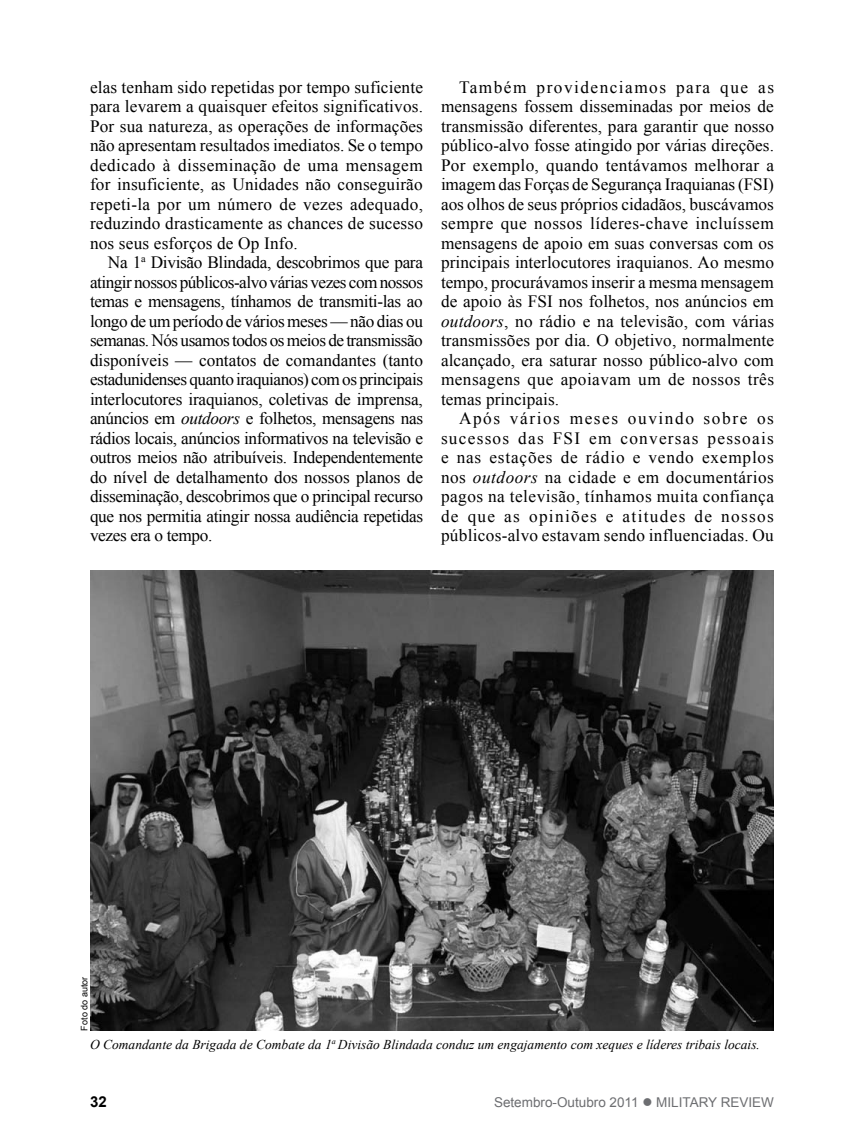
<style>
.page{position:relative;width:864px;height:1134px;background:#fff}
.page>*{position:absolute;margin:0;border:0;box-sizing:border-box;transform-origin:0 0}
.t1{font:17.25px/19.5px "Times New Roman";letter-spacing:.01em;color:#000;text-align:justify}
.t2{font:700 15px "Arial";color:#000}
.t3{font:italic 13.5px "Times New Roman";color:#000}
.t4{font:13.5px "Arial";color:#6d6e71}
.t5{font:9px "Arial";color:#000}
.s1{font-style:italic}
</style>
<div class="page">
<img style="left:90px;top:571px;width:684px;height:459px">
<p class="t1" style="left:90px;top:77px;width:335px">elas tenham sido repetidas por tempo suficiente para levarem a quaisquer efeitos significativos.<br>Por sua natureza, as operações de informações não apresentam resultados imediatos. Se o tempo dedicado à disseminação de uma mensagem for insuficiente, as Unidades não conseguirão repeti-la por um número de vezes adequado, reduzindo drasticamente as chances de sucesso nos seus esforços de Op Info.</p>
<p class="t1" style="left:90px;top:253px;width:335px;text-indent:18px">Na 1<sup>a</sup> Divisão Blindada, descobrimos que para atingir nossos públicos-alvo várias vezes com nossos temas e mensagens, tínhamos de transmiti-las ao longo de um período de vários meses — não dias ou semanas. Nós usamos todos os meios de transmissão disponíveis — contatos de comandantes (tanto estadunidenses quanto iraquianos) com os principais interlocutores iraquianos, coletivas de imprensa, anúncios em <span class="s1">outdoors</span> e folhetos, mensagens nas rádios locais, anúncios informativos na televisão e outros meios não atribuíveis. Independentemente do nível de detalhamento dos nossos planos de disseminação, descobrimos que o principal recurso que nos permitia atingir nossa audiência repetidas vezes era o tempo.</p>
<p class="t1" style="left:441px;top:77px;width:335px;text-indent:18px">Também providenciamos para que as mensagens fossem disseminadas por meios de transmissão diferentes, para garantir que nosso público-alvo fosse atingido por várias direções.<br>Por exemplo, quando tentávamos melhorar a imagem das Forças de Segurança Iraquianas (FSI) aos olhos de seus próprios cidadãos, buscávamos sempre que nossos líderes-chave incluíssem mensagens de apoio em suas conversas com os principais interlocutores iraquianos. Ao mesmo tempo, procurávamos inserir a mesma mensagem de apoio às FSI nos folhetos, nos anúncios em <span class="s1">outdoors</span>, no rádio e na televisão, com várias transmissões por dia. O objetivo, normalmente alcançado, era saturar nosso público-alvo com mensagens que apoiavam um de nossos três temas principais.</p>
<p class="t1" style="left:441px;top:408px;width:335px;text-indent:18px">Após vários meses ouvindo sobre os sucessos das FSI em conversas pessoais e nas estações de rádio e vendo exemplos nos <span class="s1">outdoors</span> na cidade e em documentários pagos na televisão, tínhamos muita confiança de que as opiniões e atitudes de nossos públicos-alvo estavam sendo influenciadas. Ou</p>
<p class="t5" style="left:78px;top:1030px;width:55px;rotate:-90deg">Foto do autor</p>
<p class="t3" style="left:90px;top:1035px;width:671px">O Comandante da Brigada de Combate da 1<sup>a</sup> Divisão Blindada conduz um engajamento com xeques e líderes tribais locais.</p>
<p class="t2" style="left:90px;top:1092px;width:18px">32</p>
<p class="t4" style="left:494px;top:1093px;width:281px">Setembro-Outubro 2011 ● MILITARY REVIEW</p>
</div>
